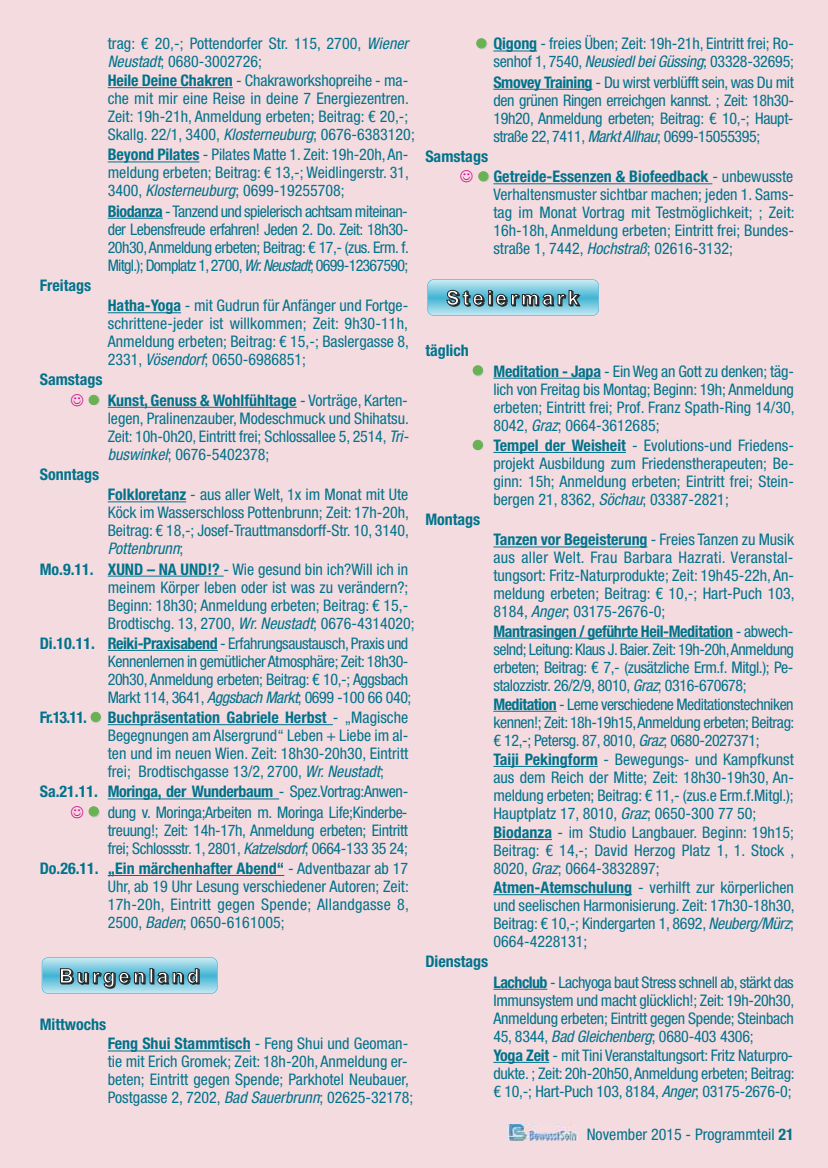
<style>
.page{position:relative;width:828px;height:1168px;background:#f4dbe0}
.page>*{position:absolute;margin:0;border:0;box-sizing:border-box;transform-origin:0 0}
.t1{font:700 20px "Arial";letter-spacing:.165em;color:#fff}
.t2{font:condensed 16px/18px "Helvetica Neue LT";color:#00738b;text-align:justify}
.t3{font:condensed 16px/18px "Helvetica Neue LT";letter-spacing:-.025em;color:#00738b}
.t4{font:700 condensed 16px/20.2px "Helvetica Neue LT";color:#00738b}
.t5{font:700 condensed 16px "Helvetica Neue LT";letter-spacing:-.02em;color:#00738b}
.s1{font-style:italic}
.s2{font-weight:700}
.s3{font-weight:400}
.s4{color:#272627}
.s5{color:#ca0d89}
</style>
<div class="page">
<img style="left:509px;top:1125px;width:68px;height:15px">
<hr style="left:108px;top:87px;width:125px;height:1px;background:#00738b">
<hr style="left:108px;top:162px;width:91px;height:1px;background:#00738b">
<hr style="left:108px;top:218px;width:55px;height:1px;background:#00738b">
<hr style="left:108px;top:312px;width:73px;height:1px;background:#00738b">
<hr style="left:108px;top:407px;width:189px;height:1px;background:#00738b">
<hr style="left:108px;top:501px;width:78px;height:1px;background:#00738b">
<hr style="left:108px;top:576px;width:116px;height:1px;background:#00738b">
<hr style="left:108px;top:650px;width:110px;height:1px;background:#00738b">
<hr style="left:108px;top:724px;width:225px;height:1px;background:#00738b">
<hr style="left:108px;top:798px;width:171px;height:1px;background:#00738b">
<hr style="left:108px;top:875px;width:176px;height:1px;background:#00738b">
<hr style="left:108px;top:1050px;width:143px;height:1px;background:#00738b">
<svg style="left:42px;top:958px;width:175px;height:35px;background:#80cce1"></svg>
<div style="left:42px;top:957px;width:176px;height:37px;border:1px solid #40b3d3;border-radius:6px"></div>
<hr style="left:493px;top:51px;width:44px;height:1px;background:#00738b">
<hr style="left:493px;top:89px;width:99px;height:1px;background:#00738b">
<hr style="left:493px;top:183px;width:219px;height:1px;background:#00738b">
<hr style="left:493px;top:378px;width:108px;height:1px;background:#00738b">
<hr style="left:493px;top:452px;width:133px;height:1px;background:#00738b">
<hr style="left:493px;top:547px;width:154px;height:1px;background:#00738b">
<hr style="left:493px;top:638px;width:240px;height:1px;background:#00738b">
<hr style="left:493px;top:711px;width:64px;height:1px;background:#00738b">
<hr style="left:493px;top:766px;width:105px;height:1px;background:#00738b">
<hr style="left:493px;top:839px;width:59px;height:1px;background:#00738b">
<hr style="left:493px;top:894px;width:139px;height:1px;background:#00738b">
<hr style="left:493px;top:989px;width:54px;height:1px;background:#00738b">
<hr style="left:493px;top:1062px;width:56px;height:1px;background:#00738b">
<svg style="left:428px;top:280px;width:170px;height:35px;background:#80cce1"></svg>
<div style="left:427px;top:279px;width:172px;height:37px;border:1px solid #40b3d3;border-radius:6px"></div>
<p class="t4" style="left:40px;top:275px;width:53px">Freitags</p>
<p class="t2" style="left:108px;top:34px;width:308px;text-align:left">trag: € 20,-; Pottendorfer Str. 115, 2700, <span class="s1">Wiener Neustadt</span>; 0680-3002726;<br><span class="s2">Heile Deine Chakren</span> - Chakraworkshopreihe - ma&shy;che mit mir eine Reise in deine 7 Energiezentren.<br>Zeit: 19h-21h, Anmeldung erbeten; Beitrag: € 20,-; Skallg. 22/1, 3400, <span class="s1">Klosterneuburg</span>; 0676-6383120;</p>
<p class="t2" style="left:108px;top:146px;width:303px"><span class="s2">Beyond Pilates</span> - Pilates Matte 1. Zeit: 19h-20h,An&shy;meldung erbeten; Beitrag: € 13,-; Weidlingerstr. 31, 3400, <span class="s1">Klosterneuburg</span>; 0699-19255708;</p>
<p class="t2" style="left:108px;top:202px;width:303px"><span class="s2">Biodanza</span> -Tanzend und spielerisch achtsam miteinan&shy;der Lebensfreude erfahren! Jeden 2. Do. Zeit: 18h30- 20h30,Anmeldung erbeten; Beitrag: € 17,- (zus. Erm. f.<br>Mitgl.); Domplatz 1,2700,<span class="s1">Wr.Neustadt</span>; 0699-12367590;</p>
<p class="t2" style="left:108px;top:296px;width:303px"><span class="s2">Hatha-Yoga</span> - mit Gudrun für Anfänger und Fortge&shy;schrittene-jeder ist willkommen; Zeit: 9h30-11h, Anmeldung erbeten; Beitrag: € 15,-; Baslergasse 8, 2331, <span class="s1">Vösendorf</span>; 0650-6986851;</p>
<p class="t4" style="left:40px;top:369px;width:64px">Samstags</p>
<p class="t4" style="left:40px;top:464px;width:61px">Sonntags</p>
<p class="t2" style="left:108px;top:391px;width:306px;text-align:left"><span class="s2">Kunst, Genuss &amp; Wohlfühltage</span> - Vorträge, Karten&shy;legen, Pralinenzauber, Modeschmuck und Shihatsu.<br>Zeit: 10h-0h20, Eintritt frei; Schlossallee 5, 2514, <span class="s1">Tri&shy;buswinkel</span>; 0676-5402378;</p>
<p class="t2" style="left:108px;top:485px;width:303px"><span class="s2">Folkloretanz</span> - aus aller Welt, 1x im Monat mit Ute Köck im Wasserschloss Pottenbrunn; Zeit: 17h-20h, Beitrag: € 18,-; Josef-Trauttmansdorff-Str. 10, 3140, <span class="s1">Pottenbrunn</span>;</p>
<p class="t2" style="left:108px;top:560px;width:308px;text-align:left;text-indent:-68px"><span class="s2">Mo.9.11. XUND – NA UND!?</span> - Wie gesund bin ich?Will ich in meinem Körper leben oder ist was zu verändern?; Beginn: 18h30; Anmeldung erbeten; Beitrag: € 15,- Brodtischg. 13, 2700, <span class="s1">Wr.Neustadt</span>; 0676-4314020;</p>
<p class="t3" style="left:108px;top:634px;width:305px;text-indent:-68px"><span class="s2">Di.10.11. Reiki-Praxisabend</span> - Erfahrungsaustausch,Praxis und Kennenlernen in gemütlicherAtmosphäre; Zeit:18h30- 20h30, Anmeldung erbeten; Beitrag: € 10,-; Aggsbach Markt 114, 3641, <span class="s1">AggsbachMarkt</span>; 0699 -100 66 040;</p>
<p class="t4" style="left:40px;top:707px;width:49px">Fr.13.11.</p>
<p class="t2" style="left:108px;top:708px;width:302px"><span class="s2">Buchpräsentation Gabriele Herbst</span> - „Magische Begegnungen am Alsergrund“ Leben + Liebe im al&shy;ten und im neuen Wien. Zeit: 18h30-20h30, Eintritt frei; Brodtischgasse 13/2, 2700, <span class="s1">Wr.Neustadt</span>;</p>
<p class="t5" style="left:40px;top:782px;width:370px">Sa.21.11. Moringa, der Wunderbaum <span class="s3">- Spez.Vortrag:Anwen-</span></p>
<p class="t2" style="left:108px;top:803px;width:302px">dung v. Moringa;Arbeiten m. Moringa Life;Kinderbe&shy;treuung!; Zeit: 14h-17h, Anmeldung erbeten; Eintritt frei; Schlossstr. 1, 2801, <span class="s1">Katzelsdorf</span>; 0664-133 35 24;</p>
<p class="t2" style="left:108px;top:859px;width:303px;text-indent:-68px"><span class="s2">Do.26.11. „Ein märchenhafter Abend“</span> - Adventbazar ab 17<br>Uhr, ab 19 Uhr Lesung verschiedener Autoren; Zeit:<br>17h-20h, Eintritt gegen Spende; Allandgasse 8, 2500, <span class="s1">Baden</span>; 0650-6161005;</p>
<p class="t1" style="left:60px;top:964px;width:141px"><span class="s4">B</span>urgenland</p>
<p class="t4" style="left:40px;top:1014px;width:68px">Mittwochs</p>
<p class="t2" style="left:108px;top:1035px;width:307px;text-align:left"><span class="s2">Feng Shui Stammtisch</span> - Feng Shui und Geoman&shy;tie mit Erich Gromek; Zeit: 18h-20h, Anmeldung er&shy;beten; Eintritt gegen Spende; Parkhotel Neubauer, Postgasse 2, 7202, <span class="s1">BadSauerbrunn</span>; 02625-32178;</p>
<p class="t2" style="left:493px;top:35px;width:302px"><span class="s2">Qigong</span> - freies Üben; Zeit: 19h-21h, Eintritt frei; Ro&shy;senhof 1, 7540, <span class="s1">NeusiedlbeiGüssing</span>; 03328-32695;</p>
<p class="t2" style="left:493px;top:73px;width:302px"><span class="s2">Smovey Training</span> - Du wirst verblüfft sein, was Du mit den grünen Ringen erreichgen kannst. ; Zeit: 18h30- 19h20, Anmeldung erbeten; Beitrag: € 10,-; Haupt&shy;straße 22, 7411, <span class="s1">MarktAllhau</span>; 0699-15055395;</p>
<p class="t4" style="left:460px;top:146px;width:335px;text-indent:-35px">Samstags<br><span class="s5">☺</span> Getreide-Essenzen &amp; Biofeedback <span class="s3">- unbewusste</span></p>
<p class="t2" style="left:493px;top:185px;width:303px">Verhaltensmuster sichtbar machen; jeden 1. Sams&shy;tag im Monat Vortrag mit Testmöglichkeit; ; Zeit:<br>16h-18h, Anmeldung erbeten; Eintritt frei; Bundes&shy;straße 1, 7442, <span class="s1">Hochstraß</span>; 02616-3132;</p>
<p class="t1" style="left:447px;top:286px;width:133px"><span class="s4">S</span>teier<span class="s4">m</span>ark</p>
<p class="t4" style="left:425px;top:340px;width:45px">täglich</p>
<p class="t4" style="left:425px;top:509px;width:57px">Montags</p>
<p class="t2" style="left:493px;top:362px;width:303px"><span class="s2">Meditation - Japa</span> - Ein Weg an Gott zu denken; täg&shy;lich von Freitag bis Montag; Beginn: 19h; Anmeldung erbeten; Eintritt frei; Prof. Franz Spath-Ring 14/30, 8042, <span class="s1">Graz</span>; 0664-3612685;</p>
<p class="t2" style="left:493px;top:436px;width:302px"><span class="s2">Tempel der Weisheit</span> - Evolutions-und Friedens&shy;projekt Ausbildung zum Friedenstherapeuten; Be&shy;ginn: 15h; Anmeldung erbeten; Eintritt frei; Stein&shy;bergen 21, 8362, <span class="s1">Söchau</span>; 03387-2821;</p>
<p class="t2" style="left:493px;top:530px;width:303px;text-align:left"><span class="s2">Tanzen vor Begeisterung</span> - Freies Tanzen zu Musik aus aller Welt. Frau Barbara Hazrati. Veranstal&shy;tungsort: Fritz-Naturprodukte; Zeit: 19h45-22h, An&shy;meldung erbeten; Beitrag: € 10,-; Hart-Puch 103, 8184, <span class="s1">Anger</span>; 03175-2676-0;<br><span class="s2">Mantrasingen / geführte Heil-Meditation</span> - abwech&shy;selnd; Leitung:Klaus J.Baier.Zeit:19h-20h,Anmeldung erbeten; Beitrag: € 7,- (zusätzliche Erm.f. Mitgl.); Pe&shy;stalozzistr. 26/2/9, 8010, <span class="s1">Graz</span>; 0316-670678; <span class="s2">Meditation</span> - Lerne verschiedene Meditationstechniken kennen!; Zeit:18h-19h15,Anmeldung erbeten; Beitrag: € 12,-; Petersg. 87, 8010, <span class="s1">Graz</span>; 0680-2027371;<br><span class="s2">Taiji Pekingform</span> - Bewegungs- und Kampfkunst aus dem Reich der Mitte; Zeit: 18h30-19h30, An&shy;meldung erbeten; Beitrag: € 11,- (zus.e Erm.f.Mitgl.); Hauptplatz 17, 8010, <span class="s1">Graz</span>; 0650-300 77 50; <span class="s2">Biodanza</span> - im Studio Langbauer. Beginn: 19h15; Beitrag: € 14,-; David Herzog Platz 1, 1. Stock , 8020, <span class="s1">Graz</span>; 0664-3832897; <span class="s2">Atmen-Atemschulung</span> - verhilft zur körperlichen und seelischen Harmonisierung. Zeit: 17h30-18h30, Beitrag: € 10,-; Kindergarten 1, 8692, <span class="s1">Neuberg/Mürz</span>; 0664-4228131;</p>
<p class="t4" style="left:425px;top:951px;width:65px">Dienstags</p>
<p class="t2" style="left:493px;top:973px;width:303px;text-align:left"><span class="s2">Lachclub</span> - Lachyoga baut Stress schnell ab, stärkt das Immunsystem und macht glücklich!; Zeit: 19h-20h30, Anmeldung erbeten; Eintritt gegen Spende; Steinbach 45, 8344, <span class="s1">BadGleichenberg</span>; 0680-403 4306;<br><span class="s2">Yoga Zeit</span> - mit Tini Veranstaltungsort: Fritz Naturpro&shy;dukte. ; Zeit: 20h-20h50,Anmeldung erbeten; Beitrag: € 10,-; Hart-Puch 103, 8184, <span class="s1">Anger</span>; 03175-2676-0;</p>
<p class="t2" style="left:587px;top:1126px;width:209px">November 2015 - Programmteil <span class="s2">21</span></p>
</div>
